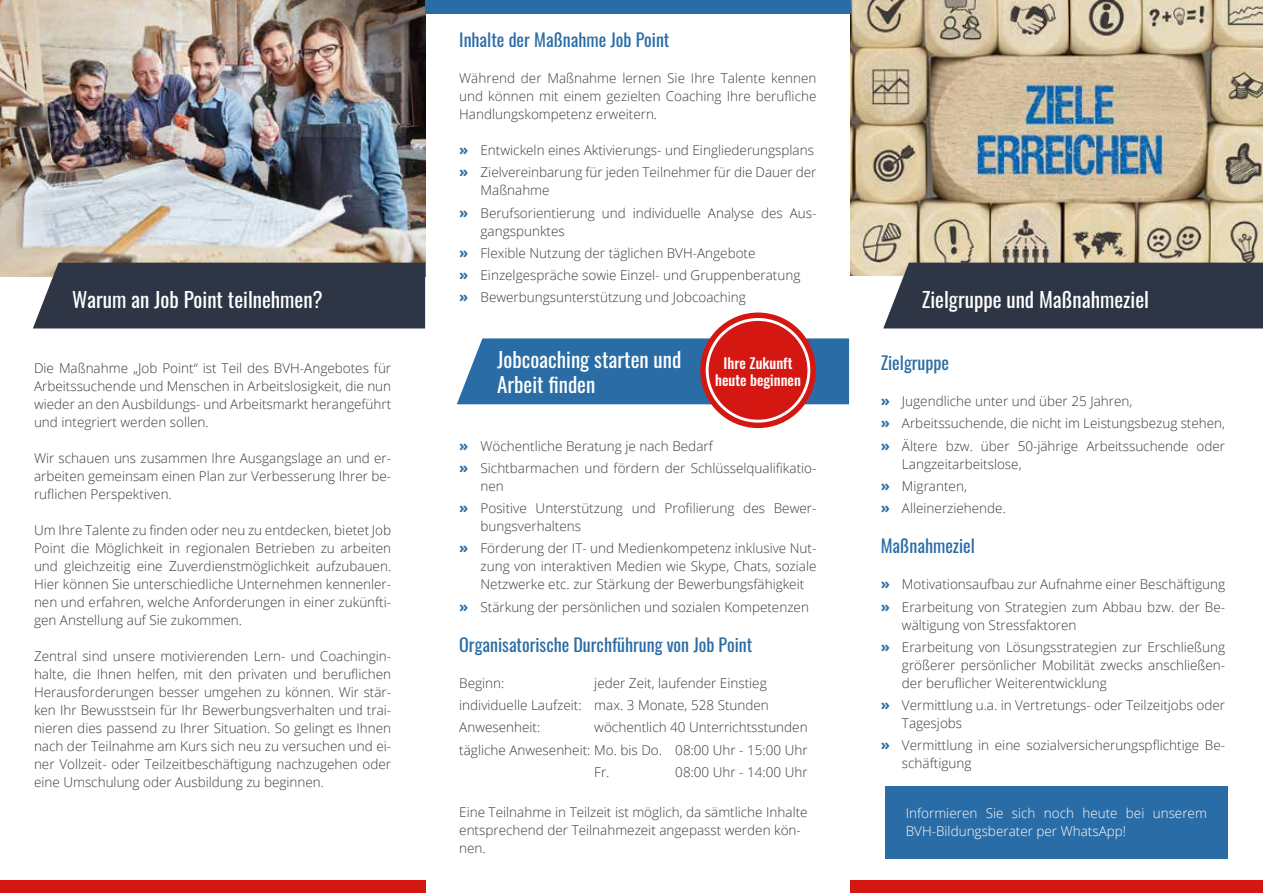
<style>
.page{position:relative;width:1263px;height:893px;background:#fff}
.page>*{position:absolute;margin:0;border:0;box-sizing:border-box;transform-origin:0 0}
.t1{font:21px/25.2px "Oswald";color:#fff}
.t2{font:18px "Oswald";color:#2a6ca6}
.t3{font:500 14.4px/17.4px "Oswald";color:#fff;text-align:center}
.t4{font:300 13.5px/18px "Open Sans";color:#393b43}
.t5{font:300 13.5px/18px "Open Sans";color:#3c3c3b;text-align:justify}
.t6{font:300 13.5px/18px "Open Sans";color:#fff}
.s1{font-weight:700;font-size:15px;color:#2a6ca6}
</style>
<div class="page">
<img style="left:0;top:0;width:425px;height:276px">
<img style="left:850px;top:0;width:413px;height:275px">
<div style="left:33px;top:263px;width:392px;height:65px;background:#2e3646"></div>
<div style="left:425px;top:0;width:425px;height:13px;background:#2a6ca6"></div>
<div style="left:0;top:881px;width:425px;height:12px;background:#d41711"></div>
<div style="left:850px;top:881px;width:413px;height:12px;background:#d41711"></div>
<div style="left:884px;top:786px;width:343px;height:73px;background:#2a6ca6"></div>
<div style="left:883px;top:263px;width:380px;height:65px;background:#2e3646"></div>
<div style="left:457px;top:338px;width:392px;height:66px;background:#2a6ca6"></div>
<div style="left:700px;top:313px;width:116px;height:115px;background:#d41711;border-radius:50%"></div>
<div style="left:706px;top:318px;width:104px;height:105px;border:3px solid #fff;border-radius:50%"></div>
<h1 class="t1" style="left:72px;top:285px;width:252px">Warum an Job Point teilnehmen?</h1>
<p class="t4" style="left:34px;top:359px;width:359px;text-align:justify">Die Maßnahme „Job Point“ ist Teil des BVH-Angebotes für Arbeitssuchende und Menschen in Arbeitslosigkeit, die nun wieder an den Ausbildungs- und Arbeitsmarkt herangeführt und integriert werden sollen.</p>
<p class="t4" style="left:34px;top:449px;width:359px;text-align:justify">Wir schauen uns zusammen Ihre Ausgangslage an und er&shy;arbeiten gemeinsam einen Plan zur Verbesserung Ihrer be&shy;ruflichen Perspektiven.</p>
<p class="t4" style="left:34px;top:521px;width:359px;text-align:justify">Um Ihre Talente zu finden oder neu zu entdecken, bietet Job Point die Möglichkeit in regionalen Betrieben zu arbeiten und gleichzeitig eine Zuverdienstmöglichkeit aufzubauen.<br>Hier können Sie unterschiedliche Unternehmen kennenler&shy;nen und erfahren, welche Anforderungen in einer zukünfti&shy;gen Anstellung auf Sie zukommen.</p>
<p class="t4" style="left:34px;top:647px;width:359px;text-align:justify">Zentral sind unsere motivierenden Lern- und Coachingin&shy;halte, die Ihnen helfen, mit den privaten und beruflichen Herausforderungen besser umgehen zu können. Wir stär&shy;ken Ihr Bewusstsein für Ihr Bewerbungsverhalten und trai&shy;nieren dies passend zu Ihrer Situation. So gelingt es Ihnen nach der Teilnahme am Kurs sich neu zu versuchen und ei&shy;ner Vollzeit- oder Teilzeitbeschäftigung nachzugehen oder eine Umschulung oder Ausbildung zu beginnen.</p>
<h2 class="t2" style="left:459px;top:24px;width:212px">Inhalte der Maßnahme Job Point</h2>
<p class="t5" style="left:459px;top:69px;width:359px">Während der Maßnahme lernen Sie Ihre Talente kennen und können mit einem gezielten Coaching Ihre berufliche Handlungskompetenz erweitern.</p>
<p class="t4" style="left:459px;top:139px;width:359px;line-height:22.2px"><span class="s1">»</span> Entwickeln eines Aktivierungs- und Eingliederungsplans <span class="s1">»</span> Zielvereinbarung für jeden Teilnehmer für die Dauer der</p>
<p class="t4" style="left:459px;top:179px;width:359px;line-height:22.2px;text-indent:21px">Maßnahme<br><span class="s1">»</span> Berufsorientierung und individuelle Analyse des Aus-</p>
<p class="t4" style="left:459px;top:219px;width:343px;line-height:22.2px;text-indent:21px">gangspunktes<br><span class="s1">»</span> Flexible Nutzung der täglichen BVH-Angebote<br><span class="s1">»</span> Einzelgespräche sowie Einzel- und Gruppenberatung <span class="s1">»</span> Bewerbungsunterstützung und Jobcoaching</p>
<h1 class="t1" style="left:497px;top:345px;width:186px">Jobcoaching starten und<br>Arbeit finden</h1>
<p class="t3" style="left:715px;top:355px;width:87px">Ihre Zukunft heute beginnen</p>
<p class="t4" style="left:459px;top:434px;width:359px;line-height:22.2px"><span class="s1">»</span> Wöchentliche Beratung je nach Bedarf<br><span class="s1">»</span> Sichtbarmachen und fördern der Schlüsselqualifikatio-</p>
<p class="t4" style="left:459px;top:474px;width:359px;line-height:22.2px;text-indent:21px">nen<br><span class="s1">»</span> Positive Unterstützung und Profilierung des Bewer-</p>
<p class="t4" style="left:459px;top:515px;width:359px;line-height:22.2px;text-indent:21px">bungsverhaltens<br><span class="s1">»</span> Förderung der IT- und Medienkompetenz inklusive Nut-</p>
<p class="t4" style="left:480px;top:557px;width:337px">zung von interaktiven Medien wie Skype, Chats, soziale<br>Netzwerke etc. zur Stärkung der Bewerbungsfähigkeit</p>
<p class="t4" style="left:459px;top:597px;width:351px"><span class="s1">»</span> Stärkung der persönlichen und sozialen Kompetenzen</p>
<h2 class="t2" style="left:459px;top:628px;width:295px">Organisatorische Durchführung von Job Point</h2>
<p class="t4" style="left:459px;top:673px;width:47px">Beginn:</p>
<p class="t4" style="left:459px;top:671px;width:311px;line-height:22.2px;text-indent:135px">jeder Zeit, laufender Einstieg individuelle Laufzeit: max. 3 Monate, 528 Stunden<br>Anwesenheit:</p>
<p class="t4" style="left:594px;top:718px;width:215px">wöchentlich 40 Unterrichtsstunden</p>
<p class="t4" style="left:459px;top:740px;width:350px">tägliche Anwesenheit: Mo. bis Do. 08:00 Uhr - 15:00 Uhr</p>
<p class="t4" style="left:594px;top:762px;width:17px">Fr.</p>
<p class="t4" style="left:675px;top:762px;width:134px">08:00 Uhr - 14:00 Uhr</p>
<p class="t4" style="left:459px;top:803px;width:350px">Eine Teilnahme in Teilzeit ist möglich, da sämtliche Inhalte entsprechend der Teilnahmezeit angepasst werden kön&shy;nen.</p>
<h1 class="t1" style="left:922px;top:285px;width:229px">Zielgruppe und Maßnahmeziel</h1>
<h2 class="t2" style="left:881px;top:347px;width:70px">Zielgruppe</h2>
<p class="t4" style="left:881px;top:390px;width:346px;line-height:22.2px"><span class="s1">»</span> Jugendliche unter und über 25 Jahren,<br><span class="s1">»</span> Arbeitssuchende, die nicht im Leistungsbezug stehen, <span class="s1">»</span> Ältere bzw. über 50-jährige Arbeitssuchende oder</p>
<p class="t4" style="left:881px;top:452px;width:142px;line-height:22.2px;text-indent:21px">Langzeitarbeitslose, <span class="s1">»</span> Migranten,<br><span class="s1">»</span> Alleinerziehende.</p>
<h2 class="t2" style="left:881px;top:530px;width:96px">Maßnahmeziel</h2>
<p class="t4" style="left:881px;top:573px;width:346px;line-height:22.2px"><span class="s1">»</span> Motivationsaufbau zur Aufnahme einer Beschäftigung <span class="s1">»</span> Erarbeitung von Strategien zum Abbau bzw. der Be-</p>
<p class="t4" style="left:881px;top:613px;width:346px;line-height:22.2px;text-indent:21px">wältigung von Stressfaktoren<br><span class="s1">»</span> Erarbeitung von Lösungsstrategien zur Erschließung</p>
<p class="t4" style="left:902px;top:656px;width:325px">größerer persönlicher Mobilität zwecks anschließen&shy;der beruflicher Weiterentwicklung</p>
<p class="t4" style="left:902px;top:696px;width:325px;text-indent:-21px"><span class="s1">»</span> Vermittlung u.a. in Vertretungs- oder Teilzeitjobs oder<br>Tagesjobs</p>
<p class="t4" style="left:902px;top:736px;width:325px;text-indent:-21px"><span class="s1">»</span> Vermittlung in eine sozialversicherungspflichtige Be&shy;schäftigung</p>
<p class="t6" style="left:906px;top:804px;width:303px">Informieren Sie sich noch heute bei unserem<br>BVH-Bildungsberater per WhatsApp!</p>
</div>
